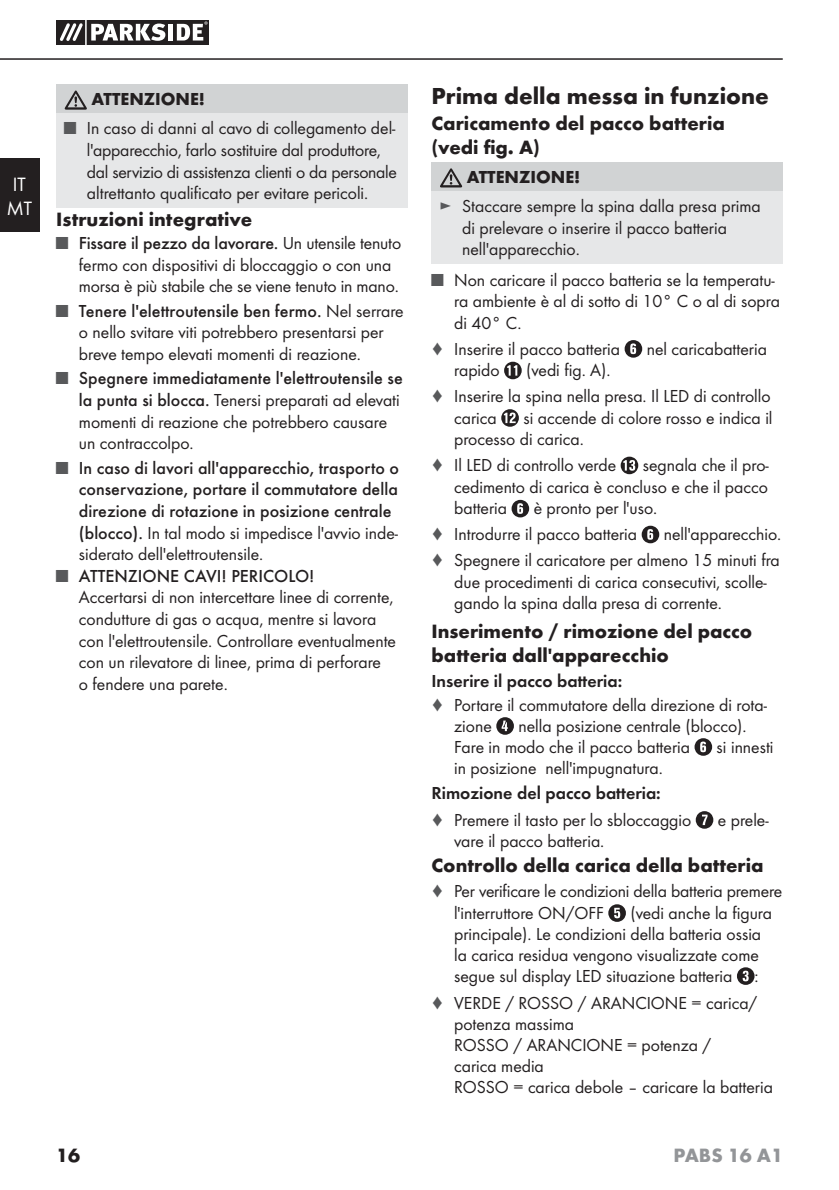
<style>
.page{position:relative;width:839px;height:1190px;background:#fff}
.page>*{position:absolute;margin:0;border:0;box-sizing:border-box;transform-origin:0 0}
.t1{font:700 24px "Futura";color:#231f20}
.t2{font:700 20px/24px "Futura";color:#231f20}
.t3{font:700 20px "Futura";color:#939598}
.t4{font:20px/24px "Futura Boo";color:#fff;text-align:center}
.t5{font:18px/21.6px "Futura Boo";color:#231f20}
.t6{font:500 18px/21.6px "Futura";color:#231f20;text-align:justify}
.t7{font:18px "Futura Dem";color:#231f20}
.t8{font:700 18px "Futura";color:#231f20}
.s1{color:#58595b}
.s2{font-family:"Futura Boo";font-weight:400;color:#58595b}
.s3{font-family:"Futura Boo";font-weight:400}
.s4{font-family:"Futura";font-weight:500}
</style>
<div class="page">
<hr style="left:0;top:58px;width:782px;height:2px;background:#231f20">
<div style="left:0;top:158px;width:39px;height:74px;background:#231f20"></div>
<svg style="left:56px;top:20px;width:153px;height:25px"></svg>
<hr style="left:85px;top:20px;width:2px;height:25px;background:#fff">
<div style="left:56px;top:85px;width:351px;height:28px;background:#d1d3d4"></div>
<div style="left:56px;top:113px;width:351px;height:94px;background:#e6e7e8"></div>
<svg style="left:65px;top:91px;width:22px;height:19px"></svg>
<div style="left:431px;top:162px;width:351px;height:29px;background:#d1d3d4"></div>
<div style="left:431px;top:191px;width:351px;height:72px;background:#e6e7e8"></div>
<svg style="left:440px;top:168px;width:22px;height:19px"></svg>
<svg style="left:624px;top:340px;width:17px;height:18px"></svg>
<svg style="left:504px;top:362px;width:17px;height:17px"></svg>
<svg style="left:501px;top:409px;width:17px;height:18px"></svg>
<svg style="left:620px;top:456px;width:18px;height:18px"></svg>
<svg style="left:511px;top:500px;width:18px;height:17px"></svg>
<svg style="left:641px;top:526px;width:18px;height:17px"></svg>
<svg style="left:496px;top:717px;width:17px;height:17px"></svg>
<svg style="left:694px;top:738px;width:17px;height:17px"></svg>
<svg style="left:695px;top:811px;width:18px;height:17px"></svg>
<svg style="left:608px;top:904px;width:17px;height:17px"></svg>
<svg style="left:737px;top:967px;width:17px;height:17px"></svg>
<p class="t4" style="left:7px;top:173px;width:27px">IT<br>MT</p>
<p class="t8" style="left:91px;top:92px;width:115px">ATTENZIONE!</p>
<p class="t5" style="left:87px;top:119px;width:311px;text-indent:-23px"><span class="s1">■</span> In caso di danni al cavo di collegamento del&shy;l'apparecchio, farlo sostituire dal produttore, dal servizio di assistenza clienti o da personale altrettanto qualificato per evitare pericoli.</p>
<p class="t2" style="left:56px;top:209px;width:197px">Istruzioni integrative</p>
<p class="t6" style="left:56px;top:233px;width:346px"><span class="s2">■</span> Fissare il pezzo da lavorare. <span class="s3">Un utensile tenuto</span></p>
<p class="t5" style="left:79px;top:255px;width:321px">fermo con dispositivi di bloccaggio o con una morsa è più stabile che se viene tenuto in mano.</p>
<p class="t6" style="left:56px;top:301px;width:349px"><span class="s2">■</span> Tenere l'elettroutensile ben fermo. <span class="s3">Nel serrare</span></p>
<p class="t5" style="left:79px;top:322px;width:306px">o nello svitare viti potrebbero presentarsi per breve tempo elevati momenti di reazione.</p>
<p class="t6" style="left:56px;top:369px;width:348px"><span class="s2">■</span> Spegnere immediatamente l'elettroutensile se</p>
<p class="t5" style="left:79px;top:390px;width:322px"><span class="s4">la punta si blocca.</span> Tenersi preparati ad elevati momenti di reazione che potrebbero causare un contraccolpo.</p>
<p class="t6" style="left:79px;top:458px;width:321px;text-indent:-23px"><span class="s2">■</span> In caso di lavori all'apparecchio, trasporto o conservazione, portare il commutatore della direzione di rotazione in posizione centrale</p>
<p class="t5" style="left:79px;top:522px;width:320px"><span class="s4">(blocco).</span> In tal modo si impedisce l'avvio inde&shy;siderato dell'elettroutensile.</p>
<p class="t6" style="left:56px;top:566px;width:260px"><span class="s2">■</span> ATTENZIONE CAVI! PERICOLO!</p>
<p class="t5" style="left:79px;top:587px;width:318px">Accertarsi di non intercettare linee di corrente, condutture di gas o acqua, mentre si lavora con l'elettroutensile. Controllare eventualmente con un rilevatore di linee, prima di perforare<br>o fendere una parete.</p>
<h1 class="t1" style="left:431px;top:86px;width:339px">Prima della messa in funzione</h1>
<p class="t2" style="left:431px;top:113px;width:295px">Caricamento del pacco batteria (vedi fig. A)</p>
<p class="t8" style="left:466px;top:170px;width:115px">ATTENZIONE!</p>
<p class="t5" style="left:462px;top:196px;width:300px;text-indent:-23px"><span class="s1">►</span> Staccare sempre la spina dalla presa prima di prelevare o inserire il pacco batteria nell'apparecchio.</p>
<p class="t5" style="left:454px;top:270px;width:327px;text-indent:-23px"><span class="s1">■</span> Non caricare il pacco batteria se la temperatu&shy;ra ambiente è al di sotto di 10° C o al di sopra di 40° C.</p>
<p class="t5" style="left:431px;top:339px;width:190px"><span class="s1">♦</span> Inserire il pacco batteria</p>
<p class="t5" style="left:646px;top:339px;width:122px">nel caricabatteria</p>
<p class="t5" style="left:454px;top:360px;width:47px">rapido</p>
<p class="t5" style="left:431px;top:358px;width:340px;line-height:25.8px;text-indent:95px">(vedi fig. A).<br><span class="s1">♦</span> Inserire la spina nella presa. Il LED di controllo</p>
<p class="t5" style="left:454px;top:408px;width:44px">carica</p>
<p class="t5" style="left:454px;top:408px;width:319px;text-indent:69px">si accende di colore rosso e indica il processo di carica.</p>
<p class="t5" style="left:431px;top:455px;width:186px"><span class="s1">♦</span> Il LED di controllo verde</p>
<p class="t5" style="left:454px;top:455px;width:316px;text-align:justify;text-indent:188px">segnala che il pro&shy;cedimento di carica è concluso e che il pacco batteria</p>
<p class="t5" style="left:431px;top:496px;width:227px;line-height:25.8px;text-indent:102px">è pronto per l'uso. <span class="s1">♦</span> Introdurre il pacco batteria</p>
<p class="t5" style="left:431px;top:522px;width:351px;line-height:25.8px;text-align:right">nell'apparecchio.<br><span class="s1">♦</span> Spegnere il caricatore per almeno 15 minuti fra</p>
<p class="t5" style="left:454px;top:572px;width:314px">due procedimenti di carica consecutivi, scolle&shy;gando la spina dalla presa di corrente.</p>
<p class="t2" style="left:431px;top:620px;width:322px">Inserimento / rimozione del pacco batteria dall'apparecchio</p>
<p class="t7" style="left:431px;top:673px;width:192px">Inserire il pacco batteria:</p>
<p class="t5" style="left:454px;top:695px;width:314px;line-height:21px;text-indent:-23px"><span class="s1">♦</span> Portare il commutatore della direzione di rota&shy;zione</p>
<p class="t5" style="left:454px;top:716px;width:294px;line-height:21px;text-indent:64px">nella posizione centrale (blocco).<br>Fare in modo che il pacco batteria</p>
<p class="t5" style="left:716px;top:737px;width:58px">si innesti</p>
<p class="t5" style="left:454px;top:758px;width:210px">in posizione nell'impugnatura.</p>
<p class="t7" style="left:431px;top:785px;width:231px">Rimozione del pacco batteria:</p>
<p class="t5" style="left:431px;top:810px;width:261px"><span class="s1">♦</span> Premere il tasto per lo sbloccaggio</p>
<p class="t5" style="left:717px;top:810px;width:52px">e prele-</p>
<p class="t5" style="left:454px;top:831px;width:152px">vare il pacco batteria.</p>
<p class="t2" style="left:431px;top:855px;width:333px">Controllo della carica della batteria</p>
<p class="t5" style="left:454px;top:881px;width:329px;text-indent:-23px"><span class="s1">♦</span> Per verificare le condizioni della batteria premere l'interruttore ON/OFF</p>
<p class="t5" style="left:454px;top:903px;width:319px;line-height:21px;text-indent:176px">(vedi anche la figura principale). Le condizioni della batteria ossia la carica residua vengono visualizzate come segue sul display LED situazione batteria :</p>
<p class="t5" style="left:454px;top:993px;width:320px;line-height:21px;text-indent:-23px"><span class="s1">♦</span> VERDE / ROSSO / ARANCIONE = carica/ potenza massima<br>ROSSO / ARANCIONE = potenza /<br>carica media<br>ROSSO = carica debole – caricare la batteria</p>
<p class="t2" style="left:56px;top:1145px;width:25px">16</p>
<p class="t3" style="left:673px;top:1147px;width:111px">PABS 16 A1</p>
</div>
